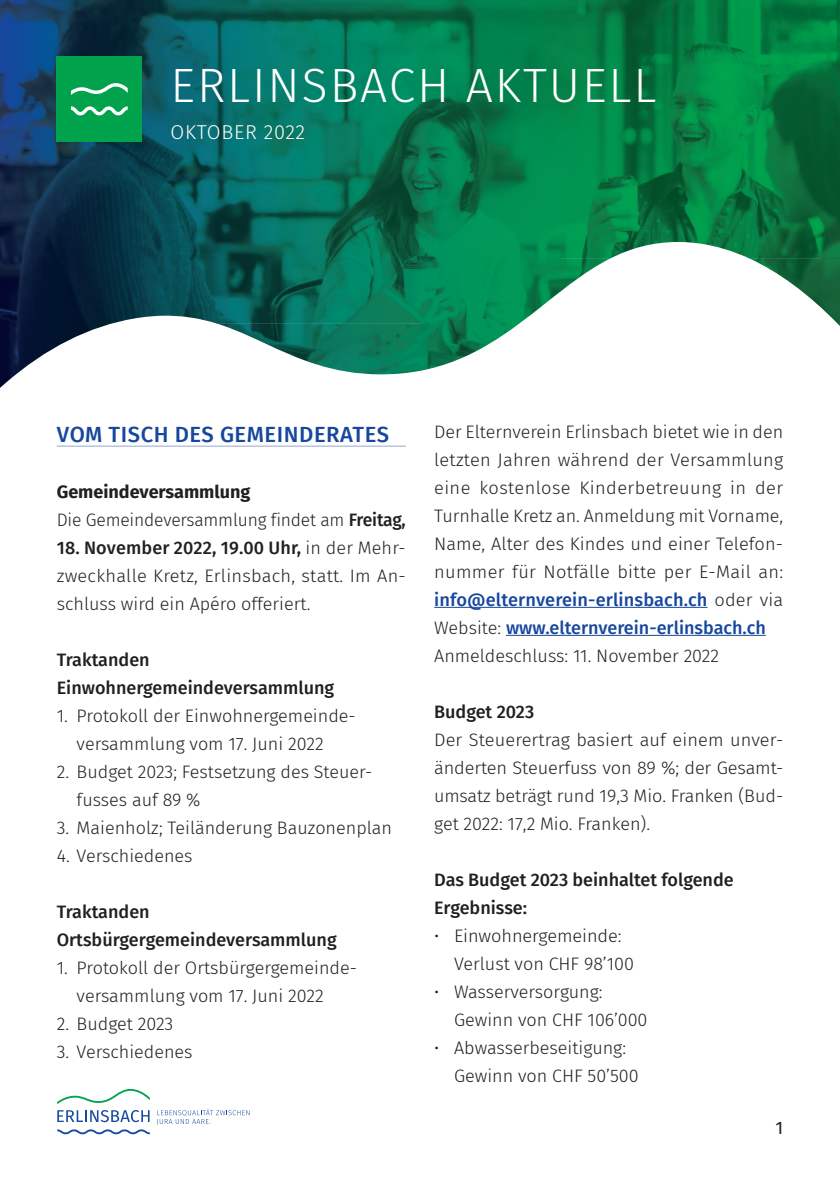
<style>
.page{position:relative;width:840px;height:1191px;background:#fff}
.page>*{position:absolute;margin:0;border:0;box-sizing:border-box;transform-origin:0 0}
.t1{font:300 48px "Fira Sans";letter-spacing:.04em;color:#fff}
.t2{font:500 22px "Fira Sans";letter-spacing:.025em;color:#16479e}
.t3{font:300 20px "Fira Sans";letter-spacing:.04em;color:#fff}
.t4{font:300 18px/28px "Fira Sans";color:#231f20}
.t5{font:500 18px/28px "Fira Sans";color:#231f20}
.t6{font:18px "Fira Sans";color:#231f20}
.s1{font-weight:700}
.s2{font-weight:500}
.s3{font-weight:500;color:#16479e}
</style>
<div class="page">
<svg style="left:57px;top:1129px;width:93px;height:5px"></svg>
<svg style="left:57px;top:1089px;width:93px;height:15px"></svg>
<svg style="left:157px;top:1109px;width:92px;height:15px"></svg>
<svg style="left:57px;top:1110px;width:92px;height:12px"></svg>
<hr style="left:57px;top:445px;width:348px;height:1px;background:#96a7d4">
<hr style="left:434px;top:607px;width:273px;height:1px;background:#16479e">
<hr style="left:505px;top:635px;width:260px;height:1px;background:#16479e">
<img style="left:0;top:0;width:839px;height:259px">
<img style="left:0;top:258px;width:140px;height:130px">
<img style="left:140px;top:258px;width:279px;height:65px">
<img style="left:419px;top:258px;width:141px;height:113px">
<img style="left:559px;top:258px;width:51px;height:34px">
<img style="left:749px;top:258px;width:90px;height:65px">
<img style="left:215px;top:323px;width:205px;height:51px">
<div style="left:57px;top:57px;width:85px;height:85px;background:#00a34c"></div>
<svg style="left:71px;top:106px;width:57px;height:9px"></svg>
<svg style="left:71px;top:83px;width:57px;height:12px"></svg>
<h1 class="t1" style="left:170px;top:51px;width:487px">ERLINSBACH AKTUELL</h1>
<p class="t3" style="left:170px;top:118px;width:136px">OKTOBER 2022</p>
<p class="t3" style="left:170px;top:118px;width:73px">FEBRUA</p>
<p class="t2" style="left:57px;top:416px;width:333px">VOM TISCH DES GEMEINDERATES</p>
<p class="t4" style="left:57px;top:477px;width:350px"><span class="s1">Gemeindeversammlung<br></span>Die Gemeindeversammlung findet am <span class="s2">Freitag,</span></p>
<p class="t4" style="left:57px;top:533px;width:350px;text-align:justify"><span class="s2">18. November 2022, 19.00 Uhr,</span> in der Mehr&shy;zweckhalle Kretz, Erlinsbach, statt. Im An&shy;schluss wird ein Apéro offeriert.</p>
<p class="t5" style="left:57px;top:644px;width:279px">Traktanden<br>Einwohnergemeindeversammlung</p>
<p class="t4" style="left:77px;top:701px;width:280px;text-indent:-20px">1. Protokoll der Einwohnergemeinde&shy;versammlung vom 17. Juni 2022</p>
<p class="t4" style="left:77px;top:757px;width:297px;text-indent:-20px">2. Budget 2023; Festsetzung des Steuer&shy;fusses auf 89 %</p>
<p class="t4" style="left:57px;top:813px;width:336px">3. Maienholz; Teiländerung Bauzonenplan</p>
<p class="t4" style="left:57px;top:841px;width:137px">4. Verschiedenes</p>
<p class="t5" style="left:57px;top:896px;width:281px">Traktanden<br>Ortsbürgergemeindeversammlung</p>
<p class="t4" style="left:77px;top:953px;width:282px;text-indent:-20px">1. Protokoll der Ortsbürgergemeinde&shy;versammlung vom 17. Juni 2022</p>
<p class="t4" style="left:57px;top:1009px;width:118px">2. Budget 2023</p>
<p class="t4" style="left:57px;top:1037px;width:137px">3. Verschiedenes</p>
<p class="t4" style="left:434px;top:417px;width:350px">Der Elternverein Erlinsbach bietet wie in den letzten Jahren während der Versammlung eine kostenlose Kinderbetreuung in der Turnhalle Kretz an. Anmeldung mit Vorname, Name, Alter des Kindes und einer Telefon&shy;nummer für Notfälle bitte per E-Mail an: <span class="s3">info@elternverein-erlinsbach.ch</span> oder via Website: <span class="s3">www.elternverein-erlinsbach.ch </span>Anmeldeschluss: 11. November 2022</p>
<p class="t5" style="left:434px;top:697px;width:101px">Budget 2023</p>
<p class="t4" style="left:434px;top:725px;width:350px;text-align:justify">Der Steuerertrag basiert auf einem unver&shy;änderten Steuerfuss von 89 %; der Gesamt&shy;umsatz beträgt rund 19,3 Mio. Franken (Bud&shy;get 2022: 17,2 Mio. Franken).</p>
<p class="t5" style="left:434px;top:865px;width:301px">Das Budget 2023 beinhaltet folgende<br>Ergebnisse:</p>
<p class="t4" style="left:454px;top:921px;width:181px;text-indent:-20px">• Einwohnergemeinde:<br>Verlust von CHF 98’100</p>
<p class="t4" style="left:454px;top:977px;width:195px;text-indent:-20px">• Wasserversorgung:<br>Gewinn von CHF 106’000</p>
<p class="t4" style="left:454px;top:1033px;width:186px;text-indent:-20px">• Abwasserbeseitigung:<br>Gewinn von CHF 50’500</p>
<p class="t6" style="left:775px;top:1114px;width:9px">1</p>
</div>
